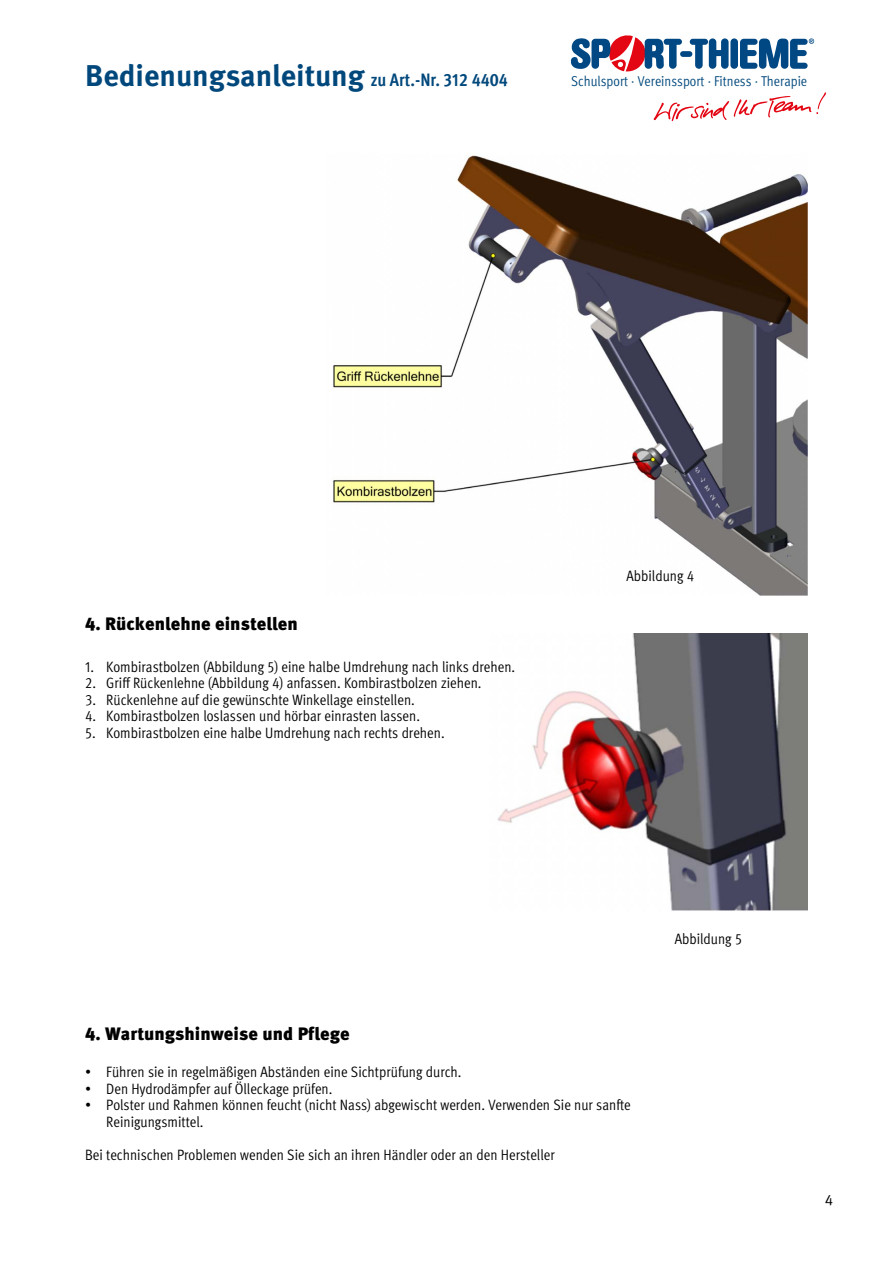
<style>
.page{position:relative;width:893px;height:1263px;background:#fff}
.page>*{position:absolute;margin:0;border:0;box-sizing:border-box;transform-origin:0 0}
.t1{font:700 30px "Meta Pro";color:#00487c}
.t2{font:900 18px "Meta Pro";color:#000}
.t3{font:15px/16.5px "Meta Pro Cond Norm";color:#000}
.t4{font:15px "Meta Pro Norm";color:#000}
.t5{font:14.25px "Meta Pro Cond Norm";color:#00487c}
.s1{font-stretch:condensed;font-size:18px}
</style>
<div class="page">
<svg style="left:654px;top:92px;width:172px;height:29px"></svg>
<div style="left:680px;top:51px;width:12px;height:6px;background:#004884;border-radius:3px"></div>
<div style="left:730px;top:38px;width:8px;height:31px;background:#004884;border-radius:4px"></div>
<svg style="left:690px;top:38px;width:39px;height:31px"></svg>
<svg style="left:740px;top:38px;width:74px;height:31px"></svg>
<svg style="left:571px;top:35px;width:111px;height:36px"></svg>
<img style="left:497px;top:634px;width:311px;height:277px">
<img style="left:333px;top:153px;width:475px;height:442px">
<h1 class="t1" style="left:85px;top:53px;width:424px">Bedienungsanleitung <span class="s1">zu Art.-Nr. 312 4404</span></h1>
<p class="t5" style="left:571px;top:71px;width:238px">Schulsport · Vereinssport · Fitness · Therapie</p>
<p class="t2" style="left:85px;top:610px;width:214px">4. Rückenlehne einstellen</p>
<p class="t3" style="left:85px;top:657px;width:432px">1. Kombirastbolzen (Abbildung 5) eine halbe Umdrehung nach links drehen.</p>
<p class="t3" style="left:85px;top:674px;width:398px">2. Griff Rückenlehne (Abbildung 4) anfassen. Kombirastbolzen ziehen.</p>
<p class="t3" style="left:85px;top:690px;width:331px">3. Rückenlehne auf die gewünschte Winkellage einstellen.</p>
<p class="t3" style="left:85px;top:707px;width:336px">4. Kombirastbolzen loslassen und hörbar einrasten lassen.</p>
<p class="t3" style="left:85px;top:723px;width:361px">5. Kombirastbolzen eine halbe Umdrehung nach rechts drehen.</p>
<p class="t3" style="left:626px;top:567px;width:69px">Abbildung 4</p>
<p class="t3" style="left:675px;top:930px;width:69px">Abbildung 5</p>
<p class="t2" style="left:85px;top:1019px;width:266px">4. Wartungshinweise und Pflege</p>
<p class="t3" style="left:85px;top:1063px;width:378px">• Führen sie in regelmäßigen Abständen eine Sichtprüfung durch.</p>
<p class="t3" style="left:85px;top:1079px;width:249px">• Den Hydrodämpfer auf Ölleckage prüfen.</p>
<p class="t3" style="left:106px;top:1096px;width:526px;text-indent:-21px">• Polster und Rahmen können feucht (nicht Nass) abgewischt werden. Verwenden Sie nur sanfte<br>Reinigungsmittel.</p>
<p class="t3" style="left:85px;top:1145px;width:471px">Bei technischen Problemen wenden Sie sich an ihren Händler oder an den Hersteller</p>
<p class="t4" style="left:825px;top:1188px;width:10px">4</p>
</div>
